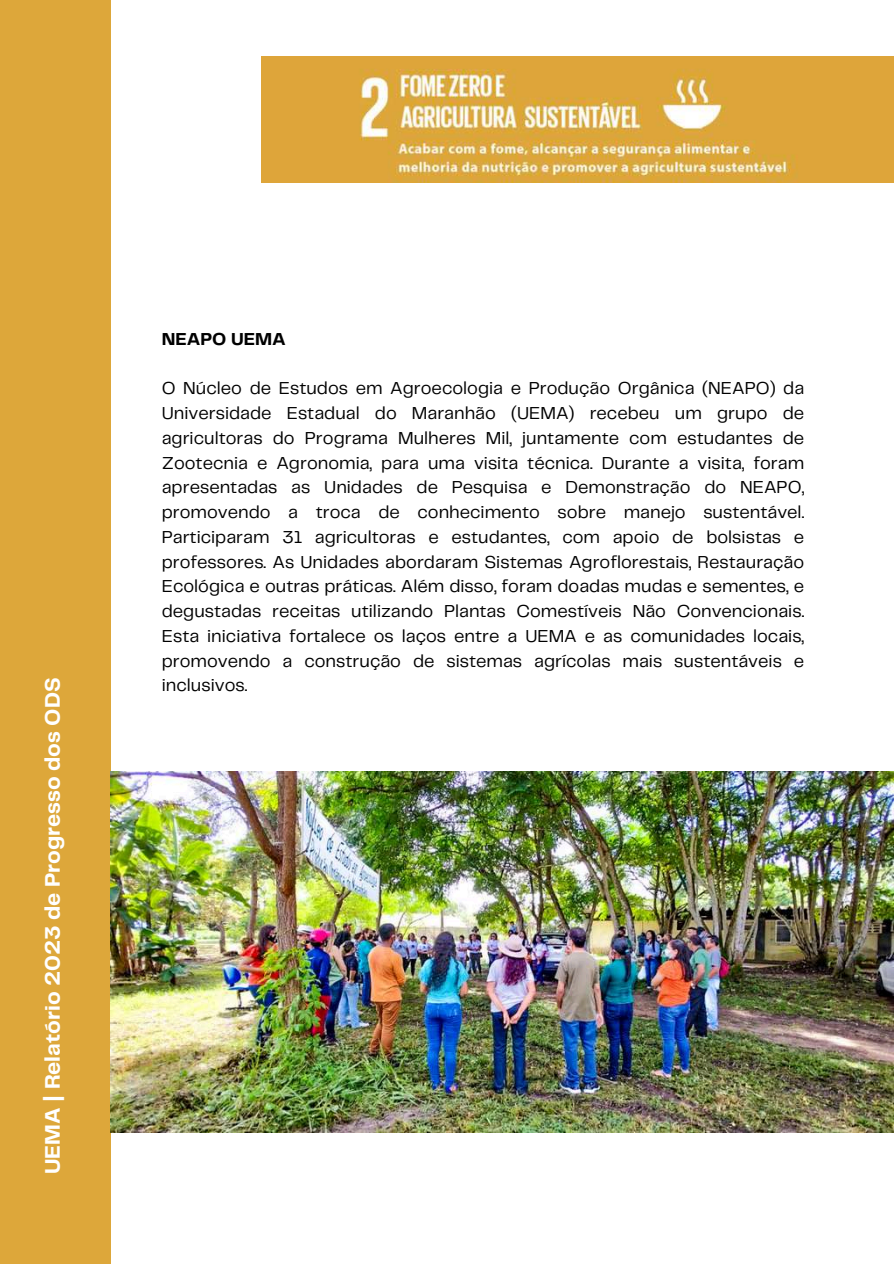
<style>
.page{position:relative;width:894px;height:1264px;background:#fff}
.page>*{position:absolute;margin:0;border:0;box-sizing:border-box;transform-origin:0 0}
.t1{font:700 21.9px "Telegraf";color:#fff}
.t2{font:18px/24.8px "Telegraf";color:#000;text-align:justify}
.t3{font:700 18px "Telegraf";color:#000}
</style>
<div class="page">
<div style="left:0;top:0;width:110px;height:1263px;background:#dda73a"></div>
<img style="left:262px;top:56px;width:631px;height:126px">
<img style="left:110px;top:771px;width:783px;height:360px">
<p class="t1" style="left:43px;top:1174px;width:498px;rotate:-90deg">UEMA | Relatório 2023 de Progresso dos ODS</p>
<p class="t3" style="left:162px;top:331px;width:126px">NEAPO UEMA</p>
<p class="t2" style="left:162px;top:377px;width:643px">O Núcleo de Estudos em Agroecologia e Produção Orgânica (NEAPO) da Universidade Estadual do Maranhão (UEMA) recebeu um grupo de agricultoras do Programa Mulheres Mil, juntamente com estudantes de Zootecnia e Agronomia, para uma visita técnica. Durante a visita, foram apresentadas as Unidades de Pesquisa e Demonstração do NEAPO, promovendo a troca de conhecimento sobre manejo sustentável.<br>Participaram 31 agricultoras e estudantes, com apoio de bolsistas e professores. As Unidades abordaram Sistemas Agroflorestais, Restauração Ecológica e outras práticas. Além disso, foram doadas mudas e sementes, e degustadas receitas utilizando Plantas Comestíveis Não Convencionais.<br>Esta iniciativa fortalece os laços entre a UEMA e as comunidades locais, promovendo a construção de sistemas agrícolas mais sustentáveis e inclusivos.</p>
</div>
